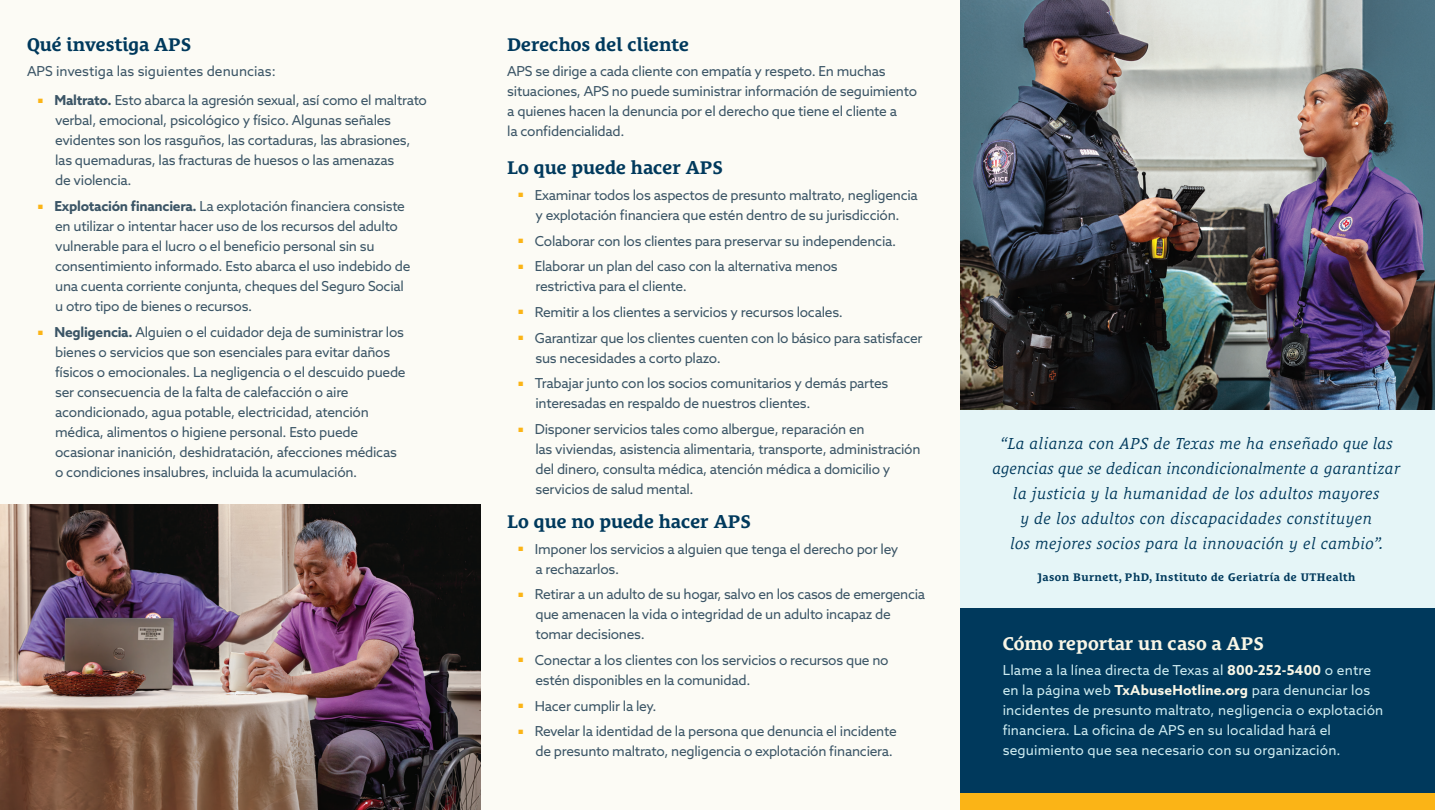
<style>
.page{position:relative;width:1435px;height:810px;background:#fff}
.page>*{position:absolute;margin:0;border:0;box-sizing:border-box;transform-origin:0 0}
.t1{font:700 18.75px "Le Monde Courrier Std";color:#00395c}
.t2{font:700 18.75px "Le Monde Courrier Std";color:#f9f6e6}
.t3{font:italic 16.25px/25px "Le Monde Courrier Std";letter-spacing:.03em;color:#00395c;text-align:center}
.t4{font:13.75px/20px "Azo Sans";letter-spacing:-.02em;color:#3b5566}
.t5{font:13.75px/20px "Azo Sans";letter-spacing:.01em;color:#cdebf0}
.t6{font:13.75px "Azo Sans";color:#3b5566}
.t7{font:700 11.25px "Le Monde Courrier Std";letter-spacing:.04em;color:#00395c}
.s1{font-weight:700}
.s2{font-weight:700;color:#f9f6e6}
</style>
<div class="page">
<div style="left:0;top:0;width:960px;height:810px;background:#fcfbf5"></div>
<div style="left:960px;top:390px;width:474px;height:240px;background:#e5f5f7"></div>
<img style="left:960px;top:0;width:474px;height:410px">
<img style="left:0;top:505px;width:480px;height:305px">
<div style="left:960px;top:609px;width:474px;height:191px;background:#00395c"></div>
<div style="left:960px;top:794px;width:474px;height:16px;background:#fbb416"></div>
<h2 class="t1" style="left:27px;top:33px;width:166px">Qué investiga APS</h2>
<p class="t6" style="left:27px;top:63px;width:250px">APS investiga las siguientes denuncias:</p>
<p class="t4" style="left:55px;top:90px;width:373px;text-indent:-17px"><sup>■</sup> <span class="s1">Maltrato.</span> Esto abarca la agresión sexual, así como el maltrato verbal, emocional, psicológico y físico. Algunas señales evidentes son los rasguños, las cortaduras, las abrasiones, las quemaduras, las fracturas de huesos o las amenazas<br>de violencia.</p>
<p class="t4" style="left:55px;top:196px;width:357px;text-indent:-17px"><sup>■</sup> <span class="s1">Explotación financiera.</span> La explotación financiera consiste en utilizar o intentar hacer uso de los recursos del adulto vulnerable para el lucro o el beneficio personal sin su consentimiento informado. Esto abarca el uso indebido de una cuenta corriente conjunta, cheques del Seguro Social u otro tipo de bienes o recursos.</p>
<p class="t4" style="left:55px;top:322px;width:352px;text-indent:-17px"><sup>■</sup> <span class="s1">Negligencia.</span> Alguien o el cuidador deja de suministrar los bienes o servicios que son esenciales para evitar daños físicos o emocionales. La negligencia o el descuido puede ser consecuencia de la falta de calefacción o aire acondicionado, agua potable, electricidad, atención médica, alimentos o higiene personal. Esto puede ocasionar inanición, deshidratación, afecciones médicas o condiciones insalubres, incluida la acumulación.</p>
<h2 class="t1" style="left:507px;top:33px;width:183px">Derechos del cliente</h2>
<p class="t4" style="left:507px;top:61px;width:411px">APS se dirige a cada cliente con empatía y respeto. En muchas situaciones, APS no puede suministrar información de seguimiento a quienes hacen la denuncia por el derecho que tiene el cliente a<br>la confidencialidad.</p>
<h2 class="t1" style="left:507px;top:157px;width:218px">Lo que puede hacer APS</h2>
<p class="t4" style="left:518px;top:185px;width:401px;text-align:center"><sup>■</sup> Examinar todos los aspectos de presunto maltrato, negligencia y explotación financiera que estén dentro de su jurisdicción.</p>
<p class="t4" style="left:518px;top:230px;width:379px"><sup>■</sup> Colaborar con los clientes para preservar su independencia.</p>
<p class="t4" style="left:535px;top:256px;width:304px;text-indent:-17px"><sup>■</sup> Elaborar un plan del caso con la alternativa menos restrictiva para el cliente.</p>
<p class="t4" style="left:518px;top:302px;width:326px"><sup>■</sup> Remitir a los clientes a servicios y recursos locales.</p>
<p class="t4" style="left:535px;top:328px;width:388px;text-indent:-17px"><sup>■</sup> Garantizar que los clientes cuenten con lo básico para satisfacer sus necesidades a corto plazo.</p>
<p class="t4" style="left:535px;top:373px;width:354px;text-indent:-17px"><sup>■</sup> Trabajar junto con los socios comunitarios y demás partes interesadas en respaldo de nuestros clientes.</p>
<p class="t4" style="left:535px;top:419px;width:386px;text-indent:-17px"><sup>■</sup> Disponer servicios tales como albergue, reparación en<br>las viviendas, asistencia alimentaria, transporte, administración del dinero, consulta médica, atención médica a domicilio y servicios de salud mental.</p>
<h2 class="t1" style="left:507px;top:511px;width:245px">Lo que no puede hacer APS</h2>
<p class="t4" style="left:535px;top:539px;width:364px;text-indent:-17px"><sup>■</sup> Imponer los servicios a alguien que tenga el derecho por ley a rechazarlos.</p>
<p class="t4" style="left:535px;top:584px;width:391px;text-indent:-17px"><sup>■</sup> Retirar a un adulto de su hogar, salvo en los casos de emergencia que amenacen la vida o integridad de un adulto incapaz de tomar decisiones.</p>
<p class="t4" style="left:535px;top:650px;width:354px;text-indent:-17px"><sup>■</sup> Conectar a los clientes con los servicios o recursos que no estén disponibles en la comunidad.</p>
<p class="t4" style="left:518px;top:695px;width:139px"><sup>■</sup> Hacer cumplir la ley.</p>
<p class="t4" style="left:518px;top:721px;width:379px;text-align:right"><sup>■</sup> Revelar la identidad de la persona que denuncia el incidente de presunto maltrato, negligencia o explotación financiera.</p>
<p class="t3" style="left:992px;top:431px;width:409px">“La alianza con APS de Texas me ha enseñado que las agencias que se dedican incondicionalmente a garantizar la justicia y la humanidad de los adultos mayores<br>y de los adultos con discapacidades constituyen<br>los mejores socios para la innovación y el cambio”.</p>
<p class="t7" style="left:1037px;top:570px;width:319px">Jason Burnett, PhD, Instituto de Geriatría de UTHealth</p>
<h2 class="t2" style="left:1002px;top:632px;width:263px">Cómo reportar un caso a APS</h2>
<p class="t5" style="left:1002px;top:660px;width:382px">Llame a la línea directa de Texas al <span class="s2">800-252-5400</span> o entre en la página web <span class="s2">TxAbuseHotline.org</span> para denunciar los incidentes de presunto maltrato, negligencia o explotación financiera. La oficina de APS en su localidad hará el seguimiento que sea necesario con su organización.</p>
</div>
